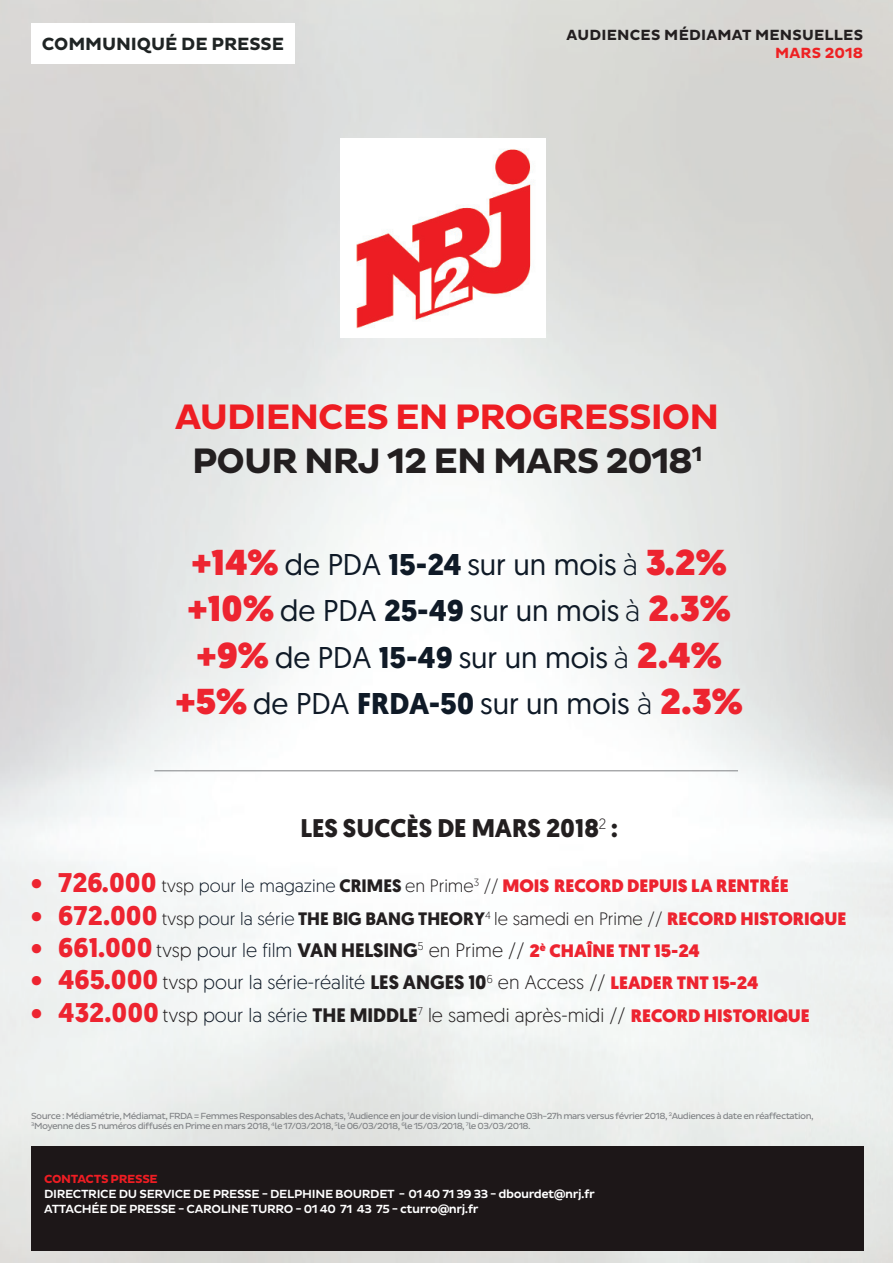
<style>
.page{position:relative;width:893px;height:1263px;background:#fff}
.page>*{position:absolute;margin:0;border:0;box-sizing:border-box;transform-origin:0 0}
.t1{font:700 36px "Pluto Sans";letter-spacing:-.025em;color:#ee1d23}
.t2{font:700 36px "Pluto Sans";letter-spacing:-.025em;color:#231f20}
.t3{font:30px "Geomanist";color:#0f1a27}
.t4{font:700 25.5px "Geomanist";color:#231f20}
.t5{font:300 19.5px "Geomanist";color:#231f20}
.t6{font:300 19.5px "Geomanist";color:#0f1a27}
.t7{font:900 18px "Geomanist";color:#ed2430}
.t8{font:300 18px "Geomanist";color:#231f20}
.t9{font:700 18px "Pluto Sans";letter-spacing:-.005em;color:#1f2424}
.t10{font:700 15px "Pluto Sans";letter-spacing:.015em;color:#231f20}
.t11{font:700 15px "Pluto Sans";letter-spacing:.005em;color:#ee2123}
.TEXTE__RECTANGLE_NOI{font:500 12px "Pluto Sans";letter-spacing:-.025em;color:#fff}
.TEXTE__RECTANGLE_NOI-2{font:700 12px "Pluto Sans";letter-spacing:-.025em;color:#ee1d23}
.TEXTE__CONDITIONS{font:9px "Pluto Sans";letter-spacing:-.06em;color:#808285}
.s1{font-weight:900;font-size:36px;color:#ed2430}
.s2{font-weight:700}
.s3{font-weight:300}
.s4{font-weight:700;font-size:27px}
.s5{font-weight:300;color:#231f20}
.s6{font-weight:300;color:#0f1a27}
.s7{font-weight:700;color:#231f20}
.s8{font-weight:700;font-size:27px;color:#ed2430}
.s9{color:#0f1a27}
.s10{font-weight:900;color:#ed2430}
.s11{font-weight:300;font-size:19.5px;color:#231f20}
.s12{font-weight:300;font-size:19.5px;color:#0f1a27}
.s13{font-weight:700;font-size:19.5px;color:#231f20}
.s14{color:#231f20}
.s15{font-weight:900;font-size:18px;color:#ed2430}
</style>
<div class="page">
<img style="left:0;top:0;width:805px;height:1263px">
<img style="left:805px;top:0;width:88px;height:1263px">
<div style="left:31px;top:1146px;width:832px;height:104px;background:#1d1718"></div>
<div style="left:31px;top:23px;width:264px;height:41px;background:#fff"></div>
<img style="left:340px;top:138px;width:205px;height:199px">
<hr style="left:154px;top:770px;width:584px;height:1px;background:#808285">
<p class="t9" style="left:42px;top:34px;width:244px">COMMUNIQUÉ DE PRESSE</p>
<p class="t10" style="left:567px;top:26px;width:298px">AUDIENCES MÉDIAMAT MENSUELLES</p>
<p class="t11" style="left:775px;top:44px;width:90px">MARS 2018</p>
<p class="t1" style="left:175px;top:397px;width:545px">AUDIENCES EN PROGRESSION</p>
<p class="t2" style="left:192px;top:440px;width:512px">POUR NRJ 12 EN MARS 2018<sup>1</sup></p>
<p class="t3" style="left:191px;top:545px;width:537px"><span class="s1">+14%</span> de PDA <span class="s2">15-24</span> sur un mois <span class="s3">à</span> <span class="s1">3.2%</span></p>
<p class="t3" style="left:187px;top:591px;width:545px"><span class="s1">+10%</span> de PDA <span class="s2">25-49</span> sur un mois <span class="s3">à</span> <span class="s1">2.3%</span></p>
<p class="t3" style="left:197px;top:638px;width:527px"><span class="s1">+9%</span> de PDA <span class="s2">15-49</span> sur un mois <span class="s3">à</span> <span class="s1">2.4%</span></p>
<p class="t3" style="left:175px;top:684px;width:569px"><span class="s1">+5%</span> de PDA <span class="s2">FRDA-50</span> sur un mois <span class="s3">à</span> <span class="s1">2.3%</span></p>
<p class="t4" style="left:300px;top:811px;width:319px">LES SUCCÈS DE MARS 2018<sup>2</sup> :</p>
<p class="t7" style="left:31px;top:874px;width:759px"><span class="s4">• 726.000</span> <span class="s5">tvsp</span> <span class="s6">pour le magazine</span> <span class="s7">CRIMES</span> <span class="s5">en Prime</span><sup>3</sup> <span class="s5">//</span> MOIS RECORD DEPUIS LA RENTRÉE</p>
<p class="t8" style="left:31px;top:907px;width:817px"><span class="s8">• 672.000</span> tvsp <span class="s9">pour la série</span> <span class="s2">THE BIG BANG THEORY</span><sup>4</sup> le samedi en Prime // <span class="s10">RECORD HISTORIQUE</span></p>
<p class="t7" style="left:31px;top:938px;width:670px"><span class="s4">• 661.000</span> <span class="s11">tvsp</span> <span class="s12">pour le film</span> <span class="s13">VAN HELSING</span><sup>5</sup> <span class="s11">en Prime //</span> 2<sup>è</sup> CHAÎNE TNT 15-24</p>
<p class="t6" style="left:31px;top:970px;width:729px"><span class="s8">• 465.000</span> <span class="s14">tvsp</span> pour la série-réalité <span class="s7">LES ANGES 10</span><sup>6</sup> <span class="s14">en Access //</span> <span class="s15">LEADER TNT 15-24</span></p>
<p class="t5" style="left:31px;top:1002px;width:780px"><span class="s8">• 432.000</span> tvsp <span class="s9">pour la série</span> <span class="s2">THE MIDDLE</span><sup>7</sup> le samedi après-midi // <span class="s15">RECORD HISTORIQUE</span></p>
<p class="TEXTE__CONDITIONS" style="left:31px;top:1110px;width:784px">Source : Médiamétrie, Médiamat, FRDA = Femmes Responsables des Achats, <sup>1</sup>Audience en jour de vision lundi-dimanche 03h-27h mars versus février 2018, <sup>2</sup>Audiences à date en réaffectation,</p>
<p class="TEXTE__CONDITIONS" style="left:31px;top:1121px;width:501px"><sup>3</sup>Moyenne des 5 numéros diffusés en Prime en mars 2018, <sup>4</sup>le 17/03/2018, <sup>5</sup>le 06/03/2018, <sup>6</sup>le 15/03/2018, <sup>7</sup>le 03/03/2018.</p>
<p class="TEXTE__RECTANGLE_NOI-2" style="left:44px;top:1172px;width:115px">CONTACTS PRESSE</p>
<p class="TEXTE__RECTANGLE_NOI" style="left:44px;top:1187px;width:552px">DIRECTRICE DU SERVICE DE PRESSE - DELPHINE BOURDET - 01 40 71 39 33 - dbourdet@nrj.fr</p>
<p class="TEXTE__RECTANGLE_NOI" style="left:44px;top:1202px;width:436px">ATTACHÉE DE PRESSE - CAROLINE TURRO - 01 40 71 43 75 - cturro@nrj.fr</p>
</div>
